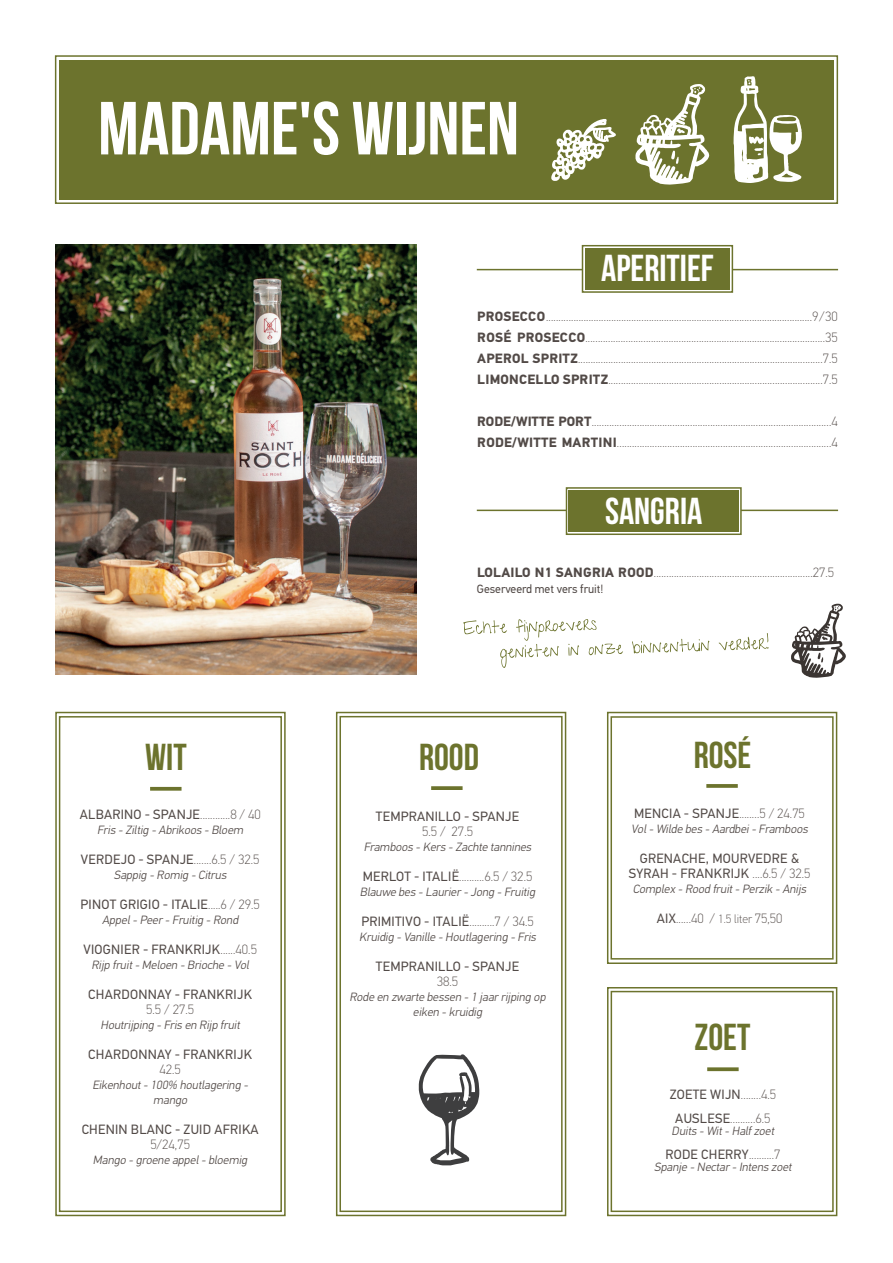
<style>
.page{position:relative;width:893px;height:1263px;background:#fff}
.page>*{position:absolute;margin:0;border:0;box-sizing:border-box;transform-origin:0 0}
.t1{font:75px "Bebas Neue";color:#fff}
.t2{font:37.5px "Bebas Neue";color:#fff}
.t3{font:37.5px "Bebas Neue";color:#6c732d}
.t4{font:100 13.5px/21px "PF Din Text Universal";color:#524a47;text-align:justify}
.t5{font:13.5px/15px "PF Din Text Universal";letter-spacing:.02em;color:#524a47;text-align:center}
.t6{font:italic 300 12px/15px "PF Din Text Universal";color:#524a47;text-align:center}
.t7{font:12px "PF Din Text Universal";color:#524a47}
.s1{font-weight:700}
.s2{font-weight:400}
.s3{font-weight:100}
.s4{font-size:12px}
</style>
<div class="page">
<hr style="left:477px;top:510px;width:361px;height:1px;background:#6c732d">
<svg style="left:566px;top:487px;width:176px;height:48px"></svg>
<div style="left:568px;top:490px;width:171px;height:42px;background:#6c732d"></div>
<svg style="left:463px;top:619px;width:306px;height:49px"></svg>
<svg style="left:791px;top:604px;width:55px;height:74px"></svg>
<div style="left:55px;top:55px;width:783px;height:149px;border:2px solid #6c732d"></div>
<div style="left:59px;top:60px;width:775px;height:140px;background:#6c732d"></div>
<div style="left:55px;top:712px;width:231px;height:504px;border:2px solid #6c732d"></div>
<div style="left:607px;top:712px;width:230px;height:252px;border:2px solid #6c732d"></div>
<div style="left:336px;top:712px;width:230px;height:504px;border:2px solid #6c732d"></div>
<div style="left:59px;top:716px;width:223px;height:496px;border:2px solid #6c732d"></div>
<div style="left:610px;top:716px;width:224px;height:243px;border:2px solid #6c732d"></div>
<div style="left:339px;top:716px;width:224px;height:496px;border:2px solid #6c732d"></div>
<svg style="left:150px;top:787px;width:32px;height:4px"></svg>
<svg style="left:706px;top:784px;width:32px;height:4px"></svg>
<svg style="left:431px;top:786px;width:32px;height:4px"></svg>
<svg style="left:733px;top:76px;width:69px;height:107px"></svg>
<hr style="left:477px;top:269px;width:361px;height:1px;background:#6c732d">
<svg style="left:582px;top:245px;width:151px;height:48px"></svg>
<div style="left:585px;top:248px;width:145px;height:42px;background:#6c732d"></div>
<svg style="left:551px;top:119px;width:65px;height:62px"></svg>
<svg style="left:635px;top:84px;width:74px;height:101px"></svg>
<img style="left:55px;top:245px;width:361px;height:430px">
<svg style="left:419px;top:1054px;width:60px;height:111px"></svg>
<div style="left:607px;top:987px;width:230px;height:229px;border:2px solid #6c732d"></div>
<div style="left:611px;top:991px;width:223px;height:221px;border:2px solid #6c732d"></div>
<svg style="left:707px;top:1067px;width:32px;height:4px"></svg>
<h1 class="t1" style="left:98px;top:87px;width:422px">MADAME'S WIJNEN</h1>
<h2 class="t2" style="left:601px;top:248px;width:114px">APERITIEF</h2>
<p class="t4" style="left:477px;top:307px;width:362px"><span class="s1">PROSECCO</span> ..........................................................................................................9 / 30<br><span class="s1">ROSÉ PROSECCO</span>...............................................................................................35<br><span class="s1">APEROL SPRITZ</span>.................................................................................................7.5<br><span class="s1">LIMONCELLO SPRITZ</span>.....................................................................................7.5</p>
<p class="t4" style="left:477px;top:412px;width:362px"><span class="s1">RODE/WITTE PORT</span>...............................................................................................4<br><span class="s1">RODE/WITTE MARTINI</span>.....................................................................................4</p>
<h2 class="t2" style="left:605px;top:490px;width:99px">SANGRIA</h2>
<p class="t4" style="left:477px;top:563px;width:359px"><span class="s1">LOLAILO N1 SANGRIA ROOD</span>...............................................................27.5</p>
<p class="t7" style="left:477px;top:582px;width:128px">Geserveerd met vers fruit!</p>
<h2 class="t3" style="left:145px;top:737px;width:43px">WIT</h2>
<h2 class="t3" style="left:419px;top:737px;width:62px">ROOD</h2>
<h2 class="t3" style="left:694px;top:734px;width:59px">ROSÉ</h2>
<p class="t4" style="left:80px;top:805px;width:182px"><span class="s2">ALBARINO - SPANJE</span>............8 / 40</p>
<p class="t6" style="left:97px;top:823px;width:150px">Fris -Ziltig -Abrikoos -Bloem</p>
<p class="t4" style="left:81px;top:850px;width:180px"><span class="s2">VERDEJO - SPANJE</span>.......6.5 / 32.5</p>
<p class="t6" style="left:114px;top:868px;width:117px">Sappig -Romig -Citrus</p>
<p class="t5" style="left:81px;top:898px;width:181px">PINOT GRIGIO - ITALIE<span class="s3">.....6 / 29.5</span></p>
<p class="t6" style="left:102px;top:913px;width:140px">Appel-Peer-Fruitig -Rond</p>
<p class="t5" style="left:84px;top:943px;width:175px">VIOGNIER - FRANKRIJK<span class="s3">......40.5</span></p>
<p class="t6" style="left:91px;top:958px;width:162px">Rijp fruit-Meloen -Brioche -Vol</p>
<p class="t5" style="left:88px;top:988px;width:165px">CHARDONNAY - FRANKRIJK</p>
<p class="t4" style="left:146px;top:1000px;width:50px">5.5 / 27.5</p>
<p class="t6" style="left:101px;top:1018px;width:144px">Houtrijping -Fris en Rijp fruit</p>
<p class="t5" style="left:88px;top:1048px;width:165px">CHARDONNAY - FRANKRIJK</p>
<p class="t4" style="left:159px;top:1060px;width:23px">42.5</p>
<p class="t6" style="left:92px;top:1078px;width:160px">Eikenhout-100% houtlagering - mango</p>
<p class="t5" style="left:82px;top:1123px;width:178px">CHENIN BLANC - ZUID AFRIKA</p>
<p class="t4" style="left:150px;top:1135px;width:41px">5/24,75</p>
<p class="t6" style="left:93px;top:1153px;width:159px">Mango -groene appel-bloemig</p>
<p class="t5" style="left:376px;top:809px;width:145px">TEMPRANILLO - SPANJE</p>
<p class="t4" style="left:422px;top:821px;width:53px">5.5 / 27.5</p>
<p class="t6" style="left:364px;top:840px;width:172px">Framboos -Kers -Zachte tannines</p>
<p class="t4" style="left:363px;top:866px;width:171px"><span class="s2">MERLOT - ITALIË</span>..........6.5 / 32.5</p>
<p class="t6" style="left:360px;top:885px;width:180px">Blauwe bes -Laurier-Jong -Fruitig</p>
<p class="t5" style="left:361px;top:914px;width:174px">PRIMITIVO - ITALIË<span class="s3">..........7 / 34.5</span></p>
<p class="t6" style="left:359px;top:930px;width:181px">Kruidig -Vanille -Houtlagering -Fris</p>
<p class="t5" style="left:376px;top:959px;width:145px">TEMPRANILLO - SPANJE</p>
<p class="t4" style="left:437px;top:971px;width:23px">38.5</p>
<p class="t6" style="left:349px;top:990px;width:200px">Rode en zwarte bessen -1 jaarrijping op eiken -kruidig</p>
<p class="t4" style="left:634px;top:804px;width:172px"><span class="s2">MENCIA - SPANJE</span>........5 / 24.75</p>
<p class="t6" style="left:631px;top:822px;width:181px">Vol-Wilde bes -Aardbei-Framboos</p>
<p class="t5" style="left:629px;top:852px;width:183px">GRENACHE, MOURVEDRE &amp;<br>SYRAH - FRANKRIJK <span class="s3">....6.5 / 32.5</span></p>
<p class="t6" style="left:633px;top:882px;width:178px">Complex -Rood fruit-Perzik -Anijs</p>
<p class="t4" style="left:657px;top:909px;width:127px"><span class="s2">AIX</span>......40 / <span class="s4">1.5 liter</span> 75,50</p>
<h2 class="t3" style="left:695px;top:1017px;width:57px">ZOET</h2>
<p class="t4" style="left:670px;top:1083px;width:108px;line-height:24px;text-align:center"><span class="s2">ZOETE WIJN</span>........4.5<br><span class="s2">AUSLESE</span>..........6.5</p>
<p class="t6" style="left:672px;top:1124px;width:107px">Duits -Wit-Halfzoet</p>
<p class="t4" style="left:665px;top:1144px;width:117px"><span class="s2">RODE CHERRY</span>..........7</p>
<p class="t6" style="left:654px;top:1160px;width:142px">Spanje -Nectar-Intens zoet</p>
</div>
